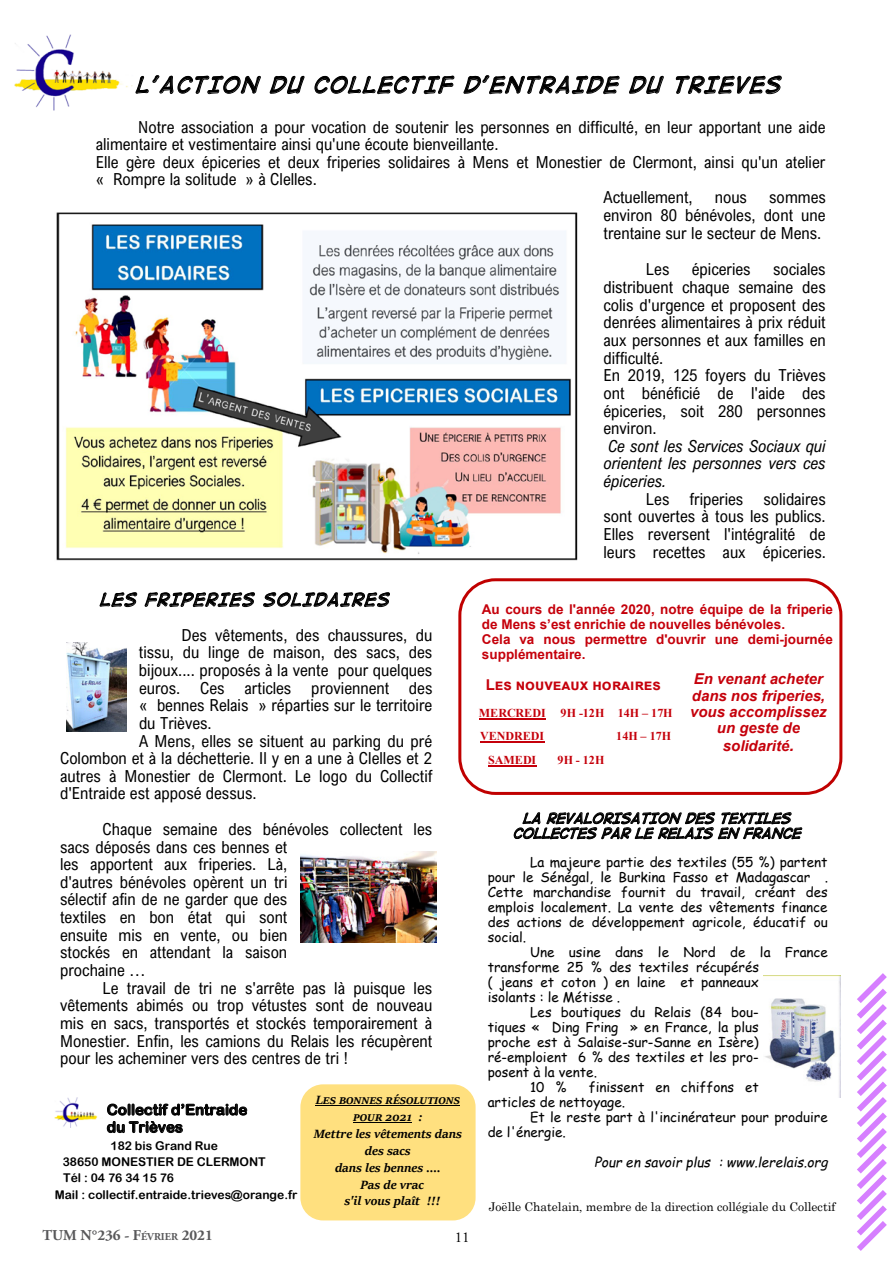
<style>
.page{position:relative;width:893px;height:1263px;background:#fff}
.page>*{position:absolute;margin:0;border:0;box-sizing:border-box;transform-origin:0 0}
.t1{font:italic 21px "Digital Strip";letter-spacing:.075em;color:#000}
.t2{font:italic 16.65px "Digital Strip";letter-spacing:.07em;color:#000}
.t3{font:16.65px "Arial Nova Cond";letter-spacing:-.005em;color:#000}
.t4{font:16.5px/17.7px "Arial Nova Cond";color:#000;text-align:justify}
.t5{font:italic 16.5px/17.7px "Arial Nova Cond";color:#000;text-align:justify}
.t6{font:italic 700 15px/16.4px "Arial";color:#c5000b;text-align:center}
.t7{font:15px/17.4px "Arial Rounded MT Bold";letter-spacing:.005em;color:#000}
.t8{font:700 15px "Adobe Garamond Pro";color:#58585a}
.t9{font:700 15px "Arial";color:#c5000b}
.t10{font:15px "Adobe Garamond Pro";color:#000}
.t11{font:13.5px/15px "Comic Sans MS";color:#000}
.t12{font:700 13.5px/15px "Arial";color:#c5000b}
.t13{font:italic 700 13.5px "Sitka Display";color:#000}
.t14{font:italic 13.5px/15px "Digital Strip";color:#000;text-align:center}
.t15{font:italic 13.5px "Comic Sans MS";color:#000}
.t16{font:italic 700 13.5px "Sitka Display";letter-spacing:.04em;color:#000}
.t17{font:12px/15.9px "Arial Rounded MT Bold";color:#000}
.t18{font:12px "Century Schoolbook";color:#000}
.t19{font:700 12px/23.1px "Times New Roman";letter-spacing:-.005em;color:#c5000b}
.s1{font-size:10.5px}
.s2{font-size:16.5px}
</style>
<div class="page">
<svg style="left:857px;top:973px;width:30px;height:278px"></svg>
<svg style="left:514px;top:812px;width:288px;height:28px"></svg>
<svg style="left:100px;top:592px;width:37px;height:15px"></svg>
<svg style="left:145px;top:592px;width:110px;height:15px"></svg>
<svg style="left:263px;top:592px;width:127px;height:16px"></svg>
<div style="left:458px;top:578px;width:384px;height:217px;border:3px solid #c00000;border-radius:36px"></div>
<div style="left:300px;top:1084px;width:176px;height:136px;background:#ffe07f;border-radius:23px"></div>
<hr style="left:316px;top:1105px;width:144px;height:1px;background:#000">
<hr style="left:353px;top:1122px;width:59px;height:1px;background:#000">
<img style="left:763px;top:976px;width:77px;height:121px">
<img style="left:67px;top:642px;width:59px;height:89px">
<svg style="left:107px;top:1103px;width:140px;height:12px"></svg>
<svg style="left:107px;top:1121px;width:76px;height:12px"></svg>
<svg style="left:135px;top:75px;width:126px;height:20px"></svg>
<svg style="left:270px;top:76px;width:35px;height:18px"></svg>
<svg style="left:314px;top:75px;width:141px;height:19px"></svg>
<svg style="left:463px;top:75px;width:157px;height:20px"></svg>
<svg style="left:629px;top:76px;width:35px;height:18px"></svg>
<svg style="left:676px;top:75px;width:106px;height:19px"></svg>
<img style="left:300px;top:851px;width:137px;height:91px">
<img style="left:55px;top:1097px;width:43px;height:31px">
<img style="left:56px;top:212px;width:522px;height:349px">
<hr style="left:479px;top:718px;width:67px;height:2px;background:#c5000b">
<hr style="left:480px;top:741px;width:64px;height:2px;background:#c5000b">
<hr style="left:488px;top:765px;width:48px;height:1px;background:#c5000b">
<img style="left:14px;top:34px;width:119px;height:77px">
<p class="t1" style="left:137px;top:74px;width:646px">L'ACTION DU COLLECTIF D'ENTRAIDE DU TRIEVES</p>
<p class="t4" style="left:138px;top:118px;width:689px">Notre association a pour vocation de soutenir les personnes en difficulté, en leur apportant une aide</p>
<p class="t4" style="left:96px;top:135px;width:404px">alimentaire et vestimentaire ainsi qu'une écoute bienveillante.</p>
<p class="t4" style="left:96px;top:153px;width:731px">Elle gère deux épiceries et deux friperies solidaires à Mens et Monestier de Clermont, ainsi qu'un atelier</p>
<p class="t4" style="left:96px;top:170px;width:223px">« Rompre la solitude » à Clelles.</p>
<p class="t4" style="left:603px;top:188px;width:91px">Actuellement,</p>
<p class="t4" style="left:715px;top:188px;width:34px">nous</p>
<p class="t4" style="left:603px;top:188px;width:224px;text-indent:166px">sommes environ 80 bénévoles, dont une trentaine sur le secteur de Mens.</p>
<p class="t4" style="left:646px;top:260px;width:25px">Les</p>
<p class="t4" style="left:692px;top:260px;width:60px">épiceries</p>
<p class="t4" style="left:603px;top:260px;width:224px;text-indent:170px">sociales distribuent chaque semaine des colis d'urgence et proposent des denrées alimentaires à prix réduit aux personnes et aux familles en</p>
<p class="t3" style="left:603px;top:347px;width:61px">difficulté.</p>
<p class="t4" style="left:603px;top:366px;width:224px">En 2019, 125 foyers du Trièves ont bénéficié de l'aide des épiceries, soit 280 personnes environ.</p>
<p class="t5" style="left:603px;top:437px;width:224px">Ce sont les Services Sociaux qui orientent les personnes vers ces épiceries.</p>
<p class="t4" style="left:603px;top:490px;width:224px;text-indent:42px">Les friperies solidaires sont ouvertes à tous les publics.<br>Elles reversent l'intégralité de leurs recettes aux épiceries.</p>
<p class="t2" style="left:101px;top:591px;width:290px">LES FRIPERIES SOLIDAIRES</p>
<p class="t4" style="left:181px;top:626px;width:252px">Des vêtements, des chaussures, du</p>
<p class="t4" style="left:139px;top:643px;width:295px">tissu, du linge de maison, des sacs, des</p>
<p class="t4" style="left:139px;top:661px;width:295px">bijoux.... proposés à la vente pour quelques</p>
<p class="t4" style="left:139px;top:679px;width:295px">euros. Ces articles proviennent des</p>
<p class="t4" style="left:139px;top:696px;width:295px">« bennes Relais » réparties sur le territoire</p>
<p class="t4" style="left:139px;top:714px;width:74px">du Trièves.</p>
<p class="t4" style="left:139px;top:731px;width:295px">A Mens, elles se situent au parking du pré</p>
<p class="t4" style="left:60px;top:749px;width:374px">Colombon et à la déchetterie. Il y en a une à Clelles et 2</p>
<p class="t4" style="left:60px;top:767px;width:374px">autres à Monestier de Clermont. Le logo du Collectif</p>
<p class="t4" style="left:60px;top:784px;width:198px">d'Entraide est apposé dessus.</p>
<p class="t4" style="left:60px;top:820px;width:374px;text-align:left;text-indent:43px">Chaque semaine des bénévoles collectent les sacs déposés dans ces bennes et<br>les apportent aux friperies. Là,<br>d'autres bénévoles opèrent un tri<br>sélectif afin de ne garder que des<br>textiles en bon état qui sont<br>ensuite mis en vente, ou bien<br>stockés en attendant la saison<br>prochaine …</p>
<p class="t4" style="left:60px;top:979px;width:374px;text-indent:43px">Le travail de tri ne s'arrête pas là puisque les vêtements abimés ou trop vétustes sont de nouveau mis en sacs, transportés et stockés temporairement à Monestier. Enfin, les camions du Relais les récupèrent pour les acheminer vers des centres de tri !</p>
<p class="t7" style="left:107px;top:1101px;width:142px">Collectif d’Entraide du Trièves</p>
<p class="t17" style="left:63px;top:1138px;width:204px;text-indent:48px">182 bis Grand Rue<br>38650 MONESTIER DE CLERMONT<br>Tél : 04 76 34 15 76</p>
<p class="t17" style="left:55px;top:1187px;width:244px">Mail : collectif.entraide.trieves@orange.fr</p>
<p class="t16" style="left:316px;top:1090px;width:145px">Les bonnes résolutions</p>
<p class="t13" style="left:353px;top:1107px;width:71px">pour 2021 :</p>
<p class="t13" style="left:314px;top:1124px;width:149px">Mettre les vêtements dans</p>
<p class="t13" style="left:365px;top:1141px;width:47px">des sacs</p>
<p class="t13" style="left:335px;top:1157px;width:107px">dans les bennes ….</p>
<p class="t13" style="left:360px;top:1174px;width:65px">Pas de vrac</p>
<p class="t13" style="left:344px;top:1191px;width:97px">s'il vous plaît !!!</p>
<p class="t8" style="left:43px;top:1227px;width:172px">TUM N°236 - F<span class="s1">ÉVRIER</span> 2021</p>
<p class="t10" style="left:455px;top:1228px;width:16px">11</p>
<p class="t12" style="left:482px;top:602px;width:352px">Au cours de l'année 2020, notre équipe de la friperie de Mens s’est enrichie de nouvelles bénévoles.<br>Cela va nous permettre d'ouvrir une demi-journée supplémentaire.</p>
<p class="t9" style="left:486px;top:674px;width:176px">Les nouveaux horaires</p>
<p class="t6" style="left:690px;top:671px;width:138px">En venant acheter dans nos friperies, vous accomplissez un geste de</p>
<p class="t6" style="left:723px;top:738px;width:73px">solidarité<span class="s2">.</span></p>
<p class="t19" style="left:479px;top:701px;width:195px">MERCREDI 9H -12H 14H – 17H<br>VENDREDI</p>
<p class="t19" style="left:616px;top:724px;width:56px">14H – 17H</p>
<p class="t19" style="left:488px;top:748px;width:50px">SAMEDI</p>
<p class="t19" style="left:558px;top:748px;width:48px">9H - 12H</p>
<p class="t14" style="left:514px;top:811px;width:289px">LA REVALORISATION DES TEXTILES<br>COLLECTES PAR LE RELAIS EN FRANCE</p>
<p class="t11" style="left:488px;top:854px;width:342px;text-align:justify;text-indent:42px">La majeure partie des textiles (55 %) partent pour le Sénégal, le Burkina Fasso et Madagascar .<br>Cette marchandise fournit du travail, créant des emplois localement. La vente des vêtements finance des actions de développement agricole, éducatif ou social.</p>
<p class="t11" style="left:530px;top:944px;width:299px">Une usine dans le Nord de la France</p>
<p class="t11" style="left:488px;top:959px;width:273px">transforme 25 % des textiles récupérés</p>
<p class="t11" style="left:488px;top:974px;width:273px">( jeans et coton ) en laine et panneaux</p>
<p class="t11" style="left:488px;top:989px;width:134px">isolants : le Métisse .</p>
<p class="t11" style="left:530px;top:1004px;width:230px">Les boutiques du Relais (84 bou-</p>
<p class="t11" style="left:488px;top:1019px;width:273px">tiques « Ding Fring » en France, la plus</p>
<p class="t11" style="left:488px;top:1034px;width:273px">proche est à Salaise-sur-Sanne en Isère)</p>
<p class="t11" style="left:488px;top:1049px;width:272px">ré-emploient 6 % des textiles et les pro-</p>
<p class="t11" style="left:488px;top:1064px;width:111px">posent à la vente.</p>
<p class="t11" style="left:530px;top:1079px;width:38px">10 %</p>
<p class="t11" style="left:488px;top:1079px;width:273px;text-indent:101px">finissent en chiffons et articles de nettoyage.</p>
<p class="t11" style="left:488px;top:1109px;width:342px;text-indent:42px">Et le reste part à l'incinérateur pour produire de l'énergie.</p>
<p class="t15" style="left:594px;top:1152px;width:235px">Pour en savoir plus : www.lerelais.org</p>
<p class="t18" style="left:489px;top:1196px;width:348px">Joëlle Chatelain, membre de la direction collégiale du Collectif</p>
</div>
